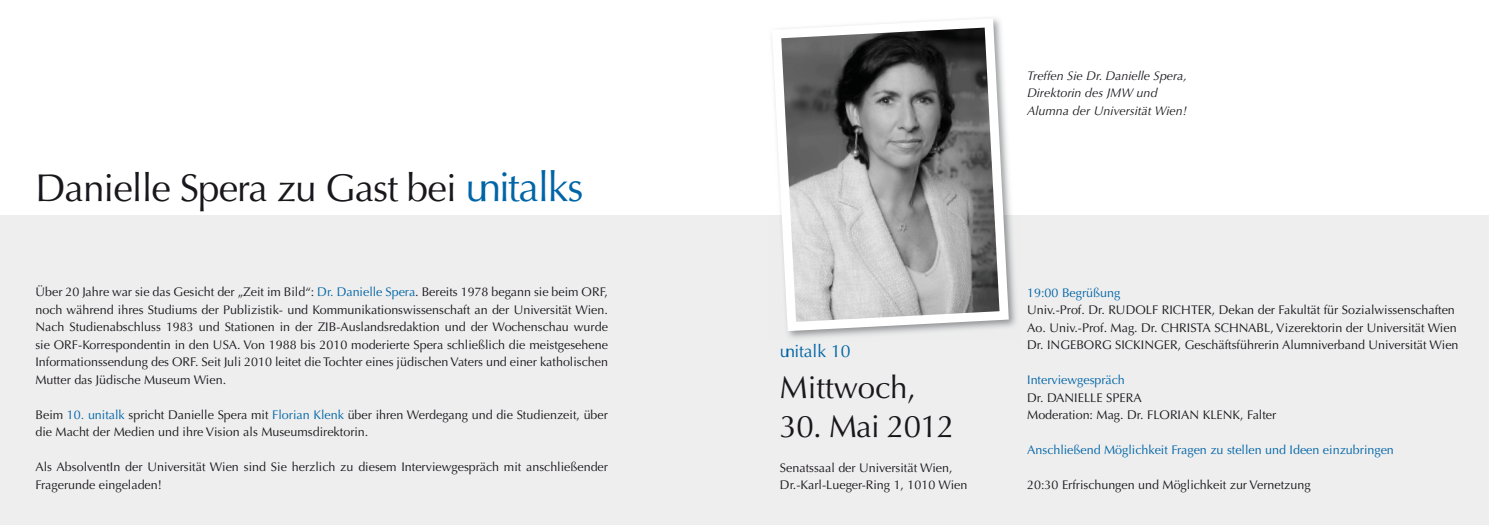
<style>
.page{position:relative;width:1489px;height:525px;background:#fff}
.page>*{position:absolute;margin:0;border:0;box-sizing:border-box;transform-origin:0 0}
.t1{font:38.75px "Optima LT Std";letter-spacing:-.025em;color:#1a171c}
.t2{font:31.25px "Optima LT Std";color:#1a171c}
.t3{font:17.5px "Optima LT Std";color:#0065a7}
.t4{font:12.5px/17.5px "Optima LT Std";color:#1a171c}
.t5{font:12.5px "Optima LT Std";color:#0065a7}
.t6{font:italic 12.5px/17.5px "Optima LT Std";color:#1a171c}
.s1{font-size:41.25px;color:#0065a7}
.s2{color:#0065a7}
</style>
<div class="page">
<div style="left:0;top:215px;width:1488px;height:309px;background:#eee"></div>
<img style="left:787px;top:170px;width:229px;height:169px">
<svg style="left:772px;top:18px;width:236px;height:313px"></svg>
<h1 class="t1" style="left:35px;top:165px;width:549px">Danielle Spera zu Gast bei <span class="s1">unitalks</span></h1>
<p class="t4" style="left:35px;top:283px;width:574px;text-align:justify">Über 20 Jahre war sie das Gesicht der „Zeit im Bild“: <span class="s2">Dr. Danielle Spera</span>. Bereits 1978 begann sie beim ORF, noch während ihres Studiums der Publizistik- und Kommunikationswissenschaft an der Universität Wien.<br>Nach Studienabschluss 1983 und Stationen in der ZIB-Auslandsredaktion und der Wochenschau wurde sie ORF-Korrespondentin in den USA. Von 1988 bis 2010 moderierte Spera schließlich die meistgesehene Informationssendung des ORF. Seit Juli 2010 leitet die Tochter eines jüdischen Vaters und einer katholischen Mutter das Jüdische Museum Wien.</p>
<p class="t4" style="left:35px;top:406px;width:574px">Beim <span class="s2">10. unitalk</span> spricht Danielle Spera mit <span class="s2">Florian Klenk</span> über ihren Werdegang und die Studienzeit, über die Macht der Medien und ihre Vision als Museumsdirektorin.</p>
<p class="t4" style="left:35px;top:458px;width:574px">Als AbsolventIn der Universität Wien sind Sie herzlich zu diesem Interviewgespräch mit anschließender<br>Fragerunde eingeladen!</p>
<p class="t6" style="left:1027px;top:67px;width:161px">Treffen Sie Dr. Danielle Spera,<br>Direktorin des JMW und<br>Alumna der Universität Wien!</p>
<h3 class="t3" style="left:780px;top:340px;width:72px">unitalk 10</h3>
<h2 class="t2" style="left:780px;top:369px;width:138px">Mittwoch,</h2>
<h2 class="t2" style="left:780px;top:408px;width:176px">30. Mai 2012</h2>
<p class="t4" style="left:780px;top:459px;width:189px">Senatssaal der Universität Wien,<br>Dr.-Karl-Lueger-Ring 1, 1010 Wien</p>
<p class="t5" style="left:1027px;top:285px;width:95px">19:00 Begrüßung</p>
<p class="t4" style="left:1027px;top:301px;width:433px">Univ.-Prof. Dr. RUDOLF RICHTER, Dekan der Fakultät für Sozialwissenschaften<br>Ao. Univ.-Prof. Mag. Dr. CHRISTA SCHNABL, Vizerektorin der Universität Wien<br>Dr. INGEBORG SICKINGER, Geschäftsführerin Alumniverband Universität Wien</p>
<p class="t5" style="left:1027px;top:372px;width:99px">Interviewgespräch</p>
<p class="t4" style="left:1027px;top:389px;width:250px">Dr. DANIELLE SPERA<br>Moderation: Mag. Dr. FLORIAN KLENK, Falter</p>
<p class="t5" style="left:1027px;top:442px;width:368px">Anschließend Möglichkeit Fragen zu stellen und Ideen einzubringen</p>
<p class="t4" style="left:1027px;top:476px;width:285px">20:30 Erfrischungen und Möglichkeit zur Vernetzung</p>
</div>
